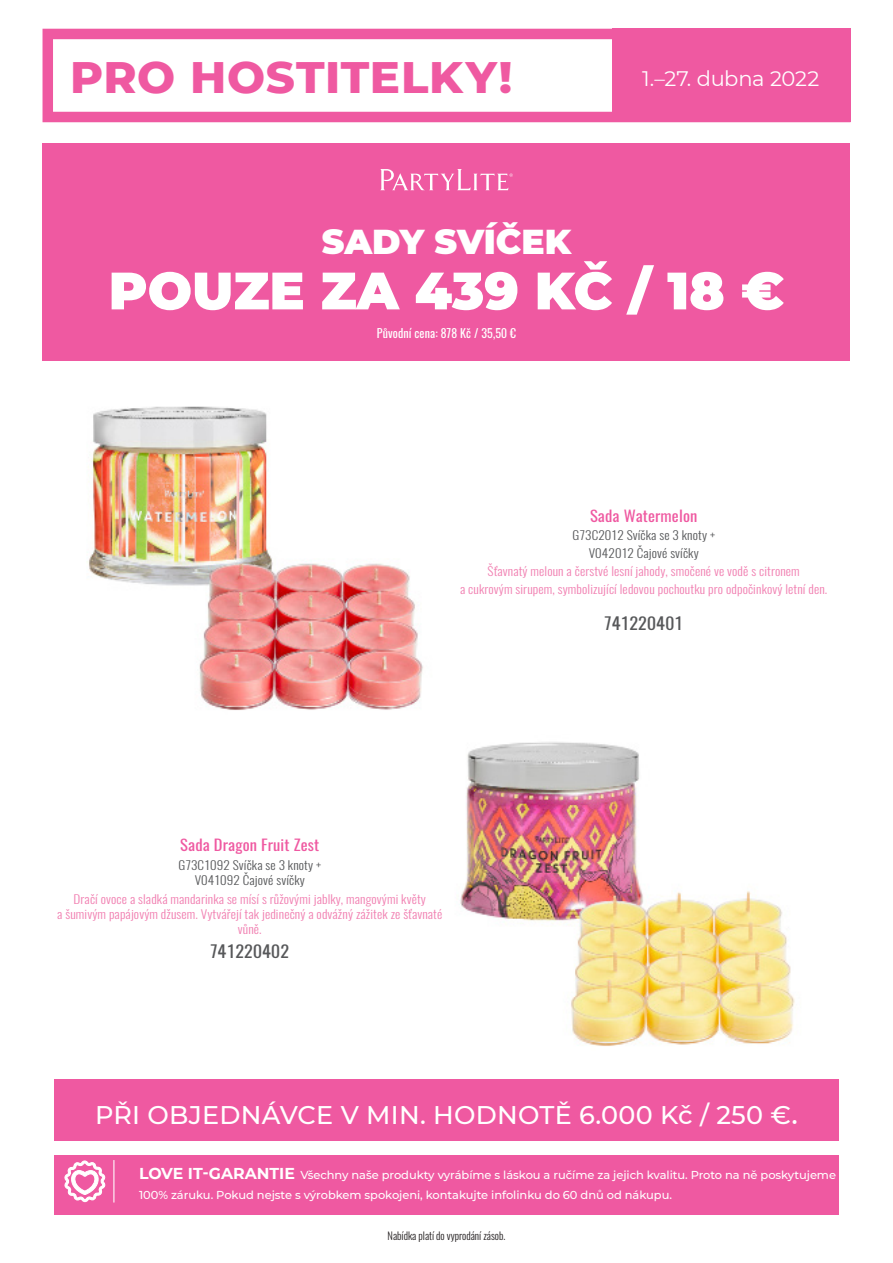
<style>
.page{position:relative;width:893px;height:1263px;background:#fff}
.page>*{position:absolute;margin:0;border:0;box-sizing:border-box;transform-origin:0 0}
.t1{font:900 52.5px "Montserrat";color:#fff}
.t2{font:800 45px "Montserrat";letter-spacing:.01em;color:#ef59a1}
.t3{font:900 34.5px "Montserrat";color:#fff}
.t4{font:500 25.5px "Montserrat";letter-spacing:.01em;color:#fff}
.t5{font:21px "Montserrat";letter-spacing:-.015em;color:#fff}
.t6{font:16.5px "Oswald";letter-spacing:.01em;color:#57585a;scale:1.1 1}
.t7{font:15px "Oswald";letter-spacing:.01em;color:#ef59a1;scale:1.1 1}
.t8{font:300 12px/15px "Oswald";letter-spacing:.01em;color:#f17fb1;text-align:center;scale:1.1 1}
.t9{font:300 12px/18px "Oswald";letter-spacing:.01em;color:#57585a;text-align:center;scale:1.1 1}
.t10{font:12px "Oswald";letter-spacing:.01em;color:#fff}
.t11{font:500 11.4px "Montserrat";letter-spacing:-.005em;color:#fff}
.t12{font:300 10.5px "Oswald";color:#231f20}
.s1{font-size:28.5px}
.s2{font-weight:700;font-size:15.75px}
</style>
<div class="page">
<div style="left:54px;top:1154px;width:785px;height:60px;background:#ef59a1"></div>
<div style="left:43px;top:29px;width:807px;height:93px;border:10px solid #ef59a1"></div>
<div style="left:612px;top:29px;width:238px;height:93px;background:#ef59a1"></div>
<svg style="left:64px;top:1160px;width:42px;height:43px"></svg>
<hr style="left:113px;top:1160px;width:1px;height:42px;background:#fff">
<img style="left:87px;top:406px;width:336px;height:304px">
<img style="left:459px;top:742px;width:336px;height:304px">
<div style="left:43px;top:144px;width:807px;height:217px;background:#ef59a1"></div>
<svg style="left:380px;top:169px;width:133px;height:21px"></svg>
<div style="left:54px;top:1079px;width:785px;height:62px;background:#ef59a1"></div>
<p class="t2" style="left:70px;top:44px;width:444px">PRO HOSTITELKY!</p>
<p class="t5" style="left:642px;top:64px;width:179px">1.–27. dubna 2022</p>
<p class="t3" style="left:322px;top:216px;width:251px">SADY SVÍČEK</p>
<p class="t1" style="left:109px;top:251px;width:677px">POUZE ZA 439 KČ / 18 €</p>
<p class="t10" style="left:377px;top:322px;width:141px">Původní cena: 878 Kč / 35,50 €</p>
<p class="t1" style="left:209px;top:251px;width:477px">FÜR NUR 22,95 €</p>
<p class="t10" style="left:418px;top:322px;width:57px">Wer 49,90 €</p>
<p class="t7" style="left:590px;top:503px;width:99px">Sada Watermelon</p>
<p class="t9" style="left:572px;top:525px;width:131px">G73C2012 Svíčka se 3 knoty +<br>V042012 Čajové svíčky</p>
<p class="t8" style="left:488px;top:562px;width:285px">Šťavnatý meloun a čerstvé lesní jahody, smočené ve vodě s citronem</p>
<p class="t8" style="left:460px;top:580px;width:335px">a cukrovým sirupem, symbolizující ledovou pochoutku pro odpočinkový letní den.</p>
<p class="t6" style="left:604px;top:609px;width:73px">741220401</p>
<p class="t7" style="left:180px;top:831px;width:128px">Sada Dragon Fruit Zest</p>
<p class="t9" style="left:178px;top:856px;width:131px;line-height:15px">G73C1092 Svíčka se 3 knoty +<br>V041092 Čajové svíčky</p>
<p class="t8" style="left:57px;top:891px;width:352px">Dračí ovoce a sladká mandarinka se mísí s růžovými jablky, mangovými květy<br>a šumivým papájovým džusem. Vytvářejí tak jedinečný a odvážný zážitek ze šťavnaté vůně.</p>
<p class="t6" style="left:210px;top:937px;width:73px">741220402</p>
<p class="t4" style="left:95px;top:1097px;width:704px">PŘI OBJEDNÁVCE V MIN. HODNOTĚ 6.000 Kč / 250 €<span class="s1">.</span></p>
<p class="t11" style="left:139px;top:1167px;width:698px"><span class="s2">LOVE IT-GARANTIE</span> Všechny naše produkty vyrábíme s láskou a ručíme za jejich kvalitu. Proto na ně poskytujeme</p>
<p class="t11" style="left:139px;top:1187px;width:534px">100% záruku. Pokud nejste s výrobkem spokojeni, kontakujte infolinku do 60 dnů od nákupu.</p>
<p class="t12" style="left:388px;top:1226px;width:119px">Nabídka platí do vyprodání zásob.</p>
</div>
